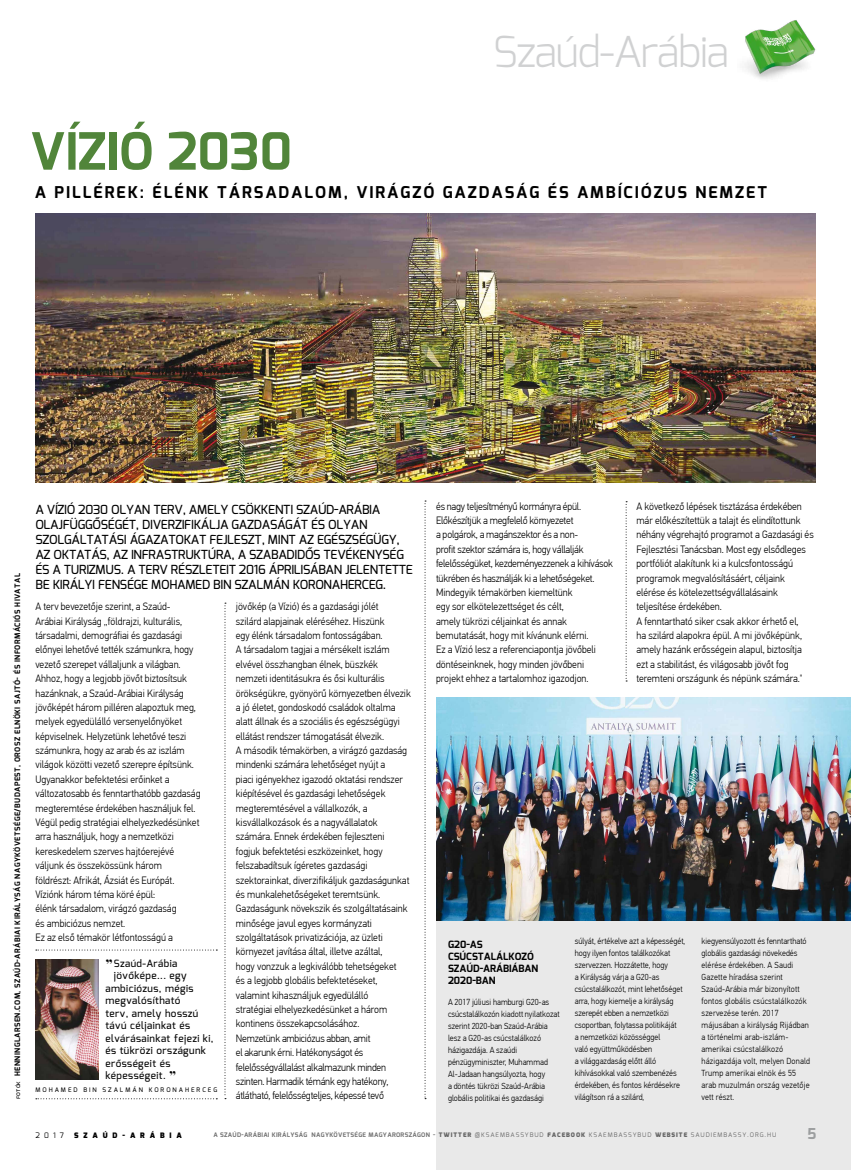
<style>
.page{position:relative;width:851px;height:1170px;background:#fff}
.page>*{position:absolute;margin:0;border:0;box-sizing:border-box;transform-origin:0 0}
.t1{font:700 51.25px "Exo";color:#51853a}
.t2{font:300 42.5px "Exo";letter-spacing:-.03em;color:#d0d1d2}
.t3{font:28.5px "Desire Pro";color:#000}
.t4{font:27.5px "Desire Pro";color:#000}
.t5{font:700 16.25px "Exo";letter-spacing:.12em;color:#000}
.t6{font:700 15px "Exo";color:#9c9e9f}
.t7{font:500 12.5px/15px "Exo";letter-spacing:-.02em;color:#000}
.t8{font:300 10.62px/14.4px "PF Din Text Pro";color:#000;scale:.92 1}
.t9{font:500 10px "Exo";letter-spacing:.04em;color:#000}
.t10{font:700 10px/12px "Exo";color:#000}
.t11{font:300 8.75px/12px "PF Din Text Pro";color:#000;scale:.92 1}
.t12{font:300 8.75px/12px "PF Din Text Pro";letter-spacing:.02em;color:#000;scale:.92 1}
.t13{font:700 7.5px "Exo";letter-spacing:.06em;color:#000}
.t14{font:900 7.5px "Exo";letter-spacing:.65em;color:#000}
.t15{font:7.5px "Exo";color:#000}
.t16{font:700 6.25px "Exo";letter-spacing:.05em;color:#000}
.t17{font:500 6.25px "Exo";letter-spacing:.32em;color:#000}
.s1{font-weight:500;font-size:6.25px}
.s2{font-weight:900}
.s3{font-weight:400}
</style>
<div class="page">
<div style="left:436px;top:697px;width:414px;height:472px;background:#e9e9e9"></div>
<svg style="left:424px;top:500px;width:2px;height:599px"></svg>
<svg style="left:224px;top:602px;width:2px;height:497px"></svg>
<svg style="left:625px;top:501px;width:2px;height:180px"></svg>
<img style="left:745px;top:20px;width:71px;height:59px">
<svg style="left:36px;top:949px;width:181px;height:1px"></svg>
<svg style="left:36px;top:1098px;width:181px;height:1px"></svg>
<img style="left:35px;top:959px;width:63px;height:120px">
<img style="left:35px;top:213px;width:780px;height:269px">
<img style="left:436px;top:697px;width:414px;height:223px">
<h2 class="t2" style="left:493px;top:25px;width:237px">Szaúd-Arábia</h2>
<h1 class="t1" style="left:30px;top:118px;width:263px">VÍZIÓ 2030</h1>
<h3 class="t5" style="left:35px;top:181px;width:733px">A PILLÉREK: ÉLÉNK TÁRSADALOM, VIRÁGZÓ GAZDASÁG ÉS AMBÍCIÓZUS NEMZET</h3>
<p class="t13" style="left:13px;top:1098px;width:527px;rotate:-90deg"><span class="s1">fotók</span> HENNINGLARSEN.COM, SZAÚD-ARÁBIAI KIRÁLYSÁG NAGYKÖVETSÉGE/BUDAPEST, OROSZ ELNÖKI SAJTÓ- ÉS INFORMÁCIÓS HIVATAL</p>
<p class="t8" style="left:436px;top:499px;width:194px">és nagy teljesítményű kormányra épül.<br>Előkészítjük a megfelelő környezetet<br>a polgárok, a magánszektor és a non-<br>profit szektor számára is, hogy vállalják felelősségüket, kezdeményezzenek a kihívások tükrében és használják ki a lehetőségeket.<br>Mindegyik témakörben kiemeltünk<br>egy sor elkötelezettséget és célt,<br>amely tükrözi céljainkat és annak bemutatását, hogy mit kívánunk elérni.<br>Ez a Vízió lesz a referenciapontja jövőbeli döntéseinknek, hogy minden jövőbeni projekt ehhez a tartalomhoz igazodjon.</p>
<p class="t8" style="left:636px;top:499px;width:194px">A következő lépések tisztázása érdekében már előkészítettük a talajt és elindítottunk néhány végrehajtó programot a Gazdasági és Fejlesztési Tanácsban. Most egy elsődleges portfóliót alakítunk ki a kulcsfontosságú programok megvalósításáért, céljaink elérése és kötelezettségvállalásaink teljesítése érdekében.<br>A fenntartható siker csak akkor érhető el,<br>ha szilárd alapokra épül. A mi jövőképünk, amely hazánk erősségein alapul, biztosítja ezt a stabilitást, és világosabb jövőt fog teremteni országunk és népünk számára."</p>
<p class="t7" style="left:35px;top:502px;width:379px">A VÍZIÓ 2030 OLYAN TERV, AMELY CSÖKKENTI SZAÚD-ARÁBIA OLAJFÜGGŐSÉGÉT, DIVERZIFIKÁLJA GAZDASÁGÁT ÉS OLYAN SZOLGÁLTATÁSI ÁGAZATOKAT FEJLESZT, MINT AZ EGÉSZSÉGÜGY, AZ OKTATÁS, AZ INFRASTRUKTÚRA, A SZABADIDŐS TEVÉKENYSÉG ÉS A TURIZMUS. A TERV RÉSZLETEIT 2016 ÁPRILISÁBAN JELENTETTE BE KIRÁLYI FENSÉGE MOHAMED BIN SZALMÁN KORONAHERCEG.</p>
<p class="t8" style="left:35px;top:599px;width:181px">A terv bevezetője szerint, a Szaúd-Arábiai Királyság „földrajzi, kulturális, társadalmi, demográfiai és gazdasági előnyei lehetővé tették számunkra, hogy vezető szerepet vállaljunk a világban.<br>Ahhoz, hogy a legjobb jövőt biztosítsuk hazánknak, a Szaúd-Arábiai Királyság jövőképét három pilléren alapoztuk meg, melyek egyedülálló versenyelőnyöket képviselnek. Helyzetünk lehetővé teszi számunkra, hogy az arab és az iszlám világok közötti vezető szerepre építsünk.<br>Ugyanakkor befektetési erőinket a változatosabb és fenntarthatóbb gazdaság megteremtése érdekében használjuk fel.<br>Végül pedig stratégiai elhelyezkedésünket arra használjuk, hogy a nemzetközi kereskedelem szerves hajtóerejévé váljunk és összekössünk három<br>földrészt: Afrikát, Ázsiát és Európát.<br>Víziónk három téma köré épül:<br>élénk társadalom, virágzó gazdaság<br>és ambiciózus nemzet.<br>Ez az első témakör létfontosságú a</p>
<p class="t8" style="left:236px;top:599px;width:192px">jövőkép (a Vízió) és a gazdasági jólét<br>szilárd alapjainak eléréséhez. Hiszünk<br>egy élénk társadalom fontosságában.<br>A társadalom tagjai a mérsékelt iszlám elvével összhangban élnek, büszkék nemzeti identitásukra és ősi kulturális örökségükre, gyönyörű környezetben élvezik a jó életet, gondoskodó családok oltalma alatt állnak és a szociális és egészségügyi ellátást rendszer támogatását élvezik.<br>A második témakörben, a virágzó gazdaság mindenki számára lehetőséget nyújt a<br>piaci igényekhez igazodó oktatási rendszer kiépítésével és gazdasági lehetőségek megteremtésével a vállalkozók, a kisvállalkozások és a nagyvállalatok számára. Ennek érdekében fejleszteni fogjuk befektetési eszközeinket, hogy felszabadítsuk ígéretes gazdasági szektorainkat, diverzifikáljuk gazdaságunkat és munkalehetőségeket teremtsünk.<br>Gazdaságunk növekszik és szolgáltatásaink minősége javul egyes kormányzati szolgáltatások privatizációja, az üzleti környezet javítása által, illetve azáltal,<br>hogy vonzzuk a legkiválóbb tehetségeket<br>és a legjobb globális befektetéseket, valamint kihasználjuk egyedülálló<br>stratégiai elhelyezkedésünket a három kontinens összekapcsolásához.<br>Nemzetünk ambiciózus abban, amit<br>el akarunk érni. Hatékonyságot és felelősségvállalást alkalmazunk minden szinten. Harmadik témánk egy hatékony, átlátható, felelősségteljes, képessé tevő</p>
<p class="t11" style="left:574px;top:935px;width:122px">súlyát, értékelve azt a képességét, hogy ilyen fontos találkozókat szervezzen. Hozzátette, hogy<br>a Királyság várja a G20-as csúcstalálkozót, mint lehetőséget arra, hogy kiemelje a királyság szerepét ebben a nemzetközi csoportban, folytassa politikáját<br>a nemzetközi közösséggel<br>való együttműködésben<br>a világgazdaság előtt álló kihívásokkal való szembenézés érdekében, és fontos kérdésekre világítson rá a szilárd,</p>
<p class="t12" style="left:701px;top:934px;width:119px">kiegyensúlyozott és fenntartható globális gazdasági növekedés elérése érdekében. A Saudi<br>Gazette híradása szerint<br>Szaúd-Arábia már bizonyított fontos globális csúcstalálkozók szervezése terén. 2017 májusában a királyság Rijádban a történelmi arab-iszlám&shy;amerikai csúcstalálkozó házigazdája volt, melyen Donald<br>Trump amerikai elnök és 55 arab muzulmán ország vezetője vett részt.</p>
<p class="t16" style="left:213px;top:1130px;width:564px">A SZAÚD-ARÁBIAI KIRÁLYSÁG NAGYKÖVETSÉGE MAGYARORSZÁGON - <span class="s2">TWITTER</span> <span class="s3">@KSAEMBASSYBUD</span> <span class="s2">FACEBOOK</span> <span class="s3">KSAEMBASSYBUD</span> <span class="s2">WEBSITE</span> <span class="s3">SAUDIEMBASSY.ORG.HU</span></p>
<p class="t10" style="left:448px;top:938px;width:92px">G20-AS<br>CSÚCSTALÁLKOZÓ<br>SZAÚD-ARÁBIÁBAN<br>2020-BAN</p>
<p class="t11" style="left:448px;top:996px;width:123px">A 2017 júliusi hamburgi G20-as csúcstalálkozón kiadott nyilatkozat szerint 2020-ban Szaúd-Arábia lesz a G20-as csúcstalálkozó házigazdája. A szaúdi pénzügyminiszter, Muhammad<br>Al-Jadaan hangsúlyozta, hogy<br>a döntés tükrözi Szaúd-Arábia globális politikai és gazdasági</p>
<h3 class="t3" style="left:105px;top:952px;width:9px">"</h3>
<p class="t9" style="left:114px;top:956px;width:65px">Szaúd-Arábia</p>
<p class="t9" style="left:114px;top:969px;width:74px">jövőképe... egy</p>
<p class="t9" style="left:105px;top:981px;width:90px">ambiciózus, mégis</p>
<p class="t9" style="left:105px;top:994px;width:77px">megvalósítható</p>
<p class="t9" style="left:105px;top:1006px;width:94px">terv, amely hosszú</p>
<p class="t9" style="left:105px;top:1019px;width:86px">távú céljainkat és</p>
<p class="t9" style="left:105px;top:1031px;width:110px">elvárásainkat fejezi ki,</p>
<p class="t9" style="left:105px;top:1044px;width:102px">és tükrözi országunk</p>
<p class="t9" style="left:105px;top:1056px;width:67px">erősségeit és</p>
<p class="t9" style="left:105px;top:1069px;width:62px">képességeit.</p>
<p class="t17" style="left:35px;top:1085px;width:183px">MOHAMED BIN SZALMÁN KORONAHERCEG</p>
<h3 class="t4" style="left:169px;top:1064px;width:9px">"</h3>
<h3 class="t6" style="left:807px;top:1123px;width:10px">5</h3>
<p class="t15" style="left:35px;top:1130px;width:30px">2017</p>
<p class="t14" style="left:74px;top:1130px;width:109px">SZAÚD-ARÁBIA</p>
</div>
